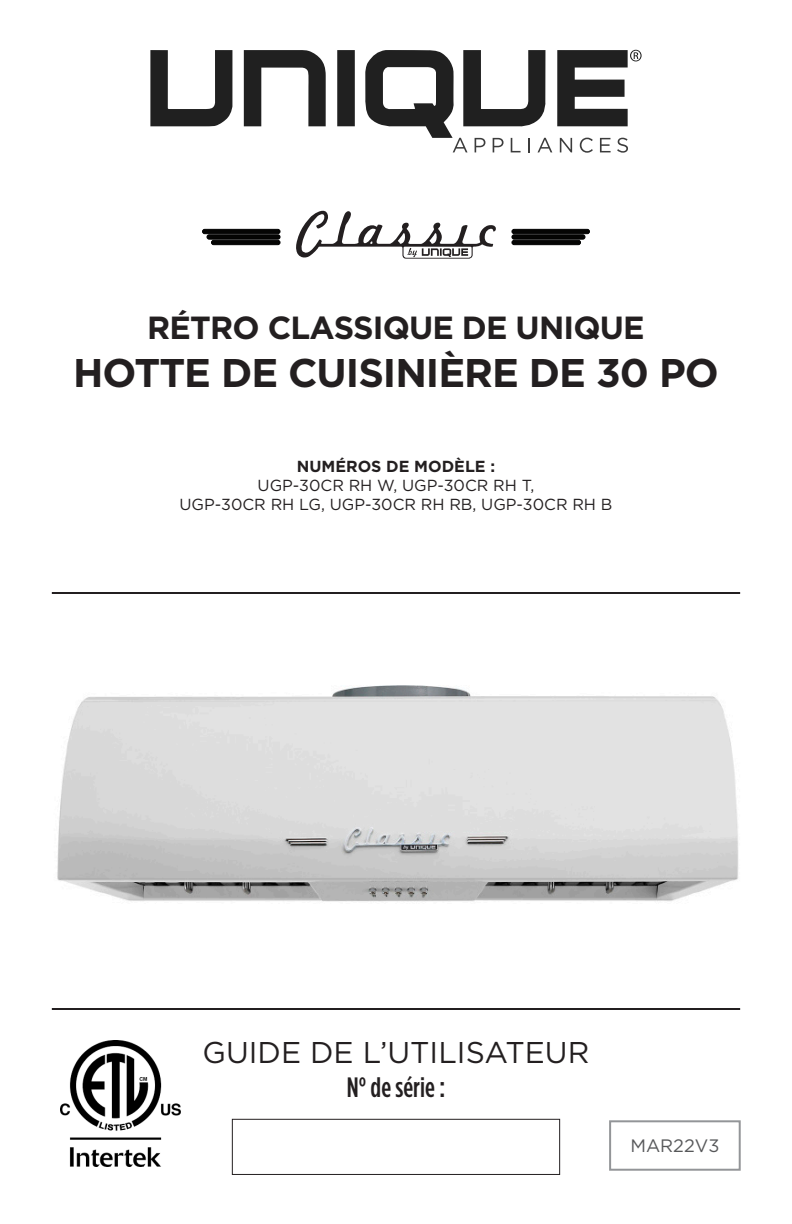
<style>
.page{position:relative;width:792px;height:1224px;background:#fff}
.page>*{position:absolute;margin:0;border:0;box-sizing:border-box;transform-origin:0 0}
.t1{font:700 40px "Gotham";letter-spacing:-.025em;color:#231f20}
.t2{font:700 32px "Gotham";letter-spacing:-.025em;color:#231f20}
.t3{font:30px "Gotham";color:#231f20}
.t4{font:500 28px "Gotham Condensed";color:#231f20}
.t5{font:18px "Gotham";color:#57585a}
.t6{font:16px/19.2px "Gotham";color:#231f20;text-align:center}
.s1{font-weight:700}
</style>
<div class="page">
<hr style="left:52px;top:1008px;width:688px;height:2px;background:#231f20">
<hr style="left:52px;top:592px;width:688px;height:2px;background:#231f20">
<div style="left:232px;top:1119px;width:328px;height:56px;border:1px solid #231f20"></div>
<div style="left:609px;top:1120px;width:132px;height:51px;border:2px solid #939598"></div>
<svg style="left:244px;top:50px;width:82px;height:76px"></svg>
<svg style="left:150px;top:50px;width:82px;height:76px"></svg>
<div style="left:337px;top:50px;width:18px;height:76px;background:#231f20"></div>
<svg style="left:365px;top:50px;width:277px;height:103px"></svg>
<img style="left:60px;top:1041px;width:120px;height:126px">
<div style="left:203px;top:229px;width:77px;height:5px;background:#050504;border-radius:2px"></div>
<div style="left:202px;top:229px;width:78px;height:5px;border:1px solid #000;border-radius:2px"></div>
<div style="left:207px;top:235px;width:73px;height:4px;border:1px solid #000;border-radius:2px"></div>
<div style="left:211px;top:240px;width:69px;height:5px;background:#050504;border-radius:2px"></div>
<div style="left:211px;top:240px;width:69px;height:5px;border:1px solid #000;border-radius:2px"></div>
<div style="left:512px;top:229px;width:77px;height:5px;background:#050504;border-radius:2px"></div>
<div style="left:512px;top:229px;width:78px;height:5px;border:1px solid #000;border-radius:2px"></div>
<div style="left:512px;top:235px;width:73px;height:4px;border:1px solid #000;border-radius:2px"></div>
<div style="left:512px;top:240px;width:69px;height:5px;background:#050504;border-radius:2px"></div>
<div style="left:512px;top:240px;width:69px;height:5px;border:1px solid #000;border-radius:2px"></div>
<svg style="left:296px;top:210px;width:200px;height:49px"></svg>
<img style="left:57px;top:685px;width:682px;height:217px">
<p class="t2" style="left:147px;top:306px;width:499px">RÉTRO CLASSIQUE DE UNIQUE</p>
<p class="t1" style="left:73px;top:346px;width:647px">HOTTE DE CUISINIÈRE DE 30 PO</p>
<p class="t6" style="left:179px;top:456px;width:435px"><span class="s1">NUMÉROS DE MODÈLE :<br></span>UGP-30CR RH W, UGP-30CR RH T,<br>UGP-30CR RH LG, UGP-30CR RH RB, UGP-30CR RH B</p>
<p class="t3" style="left:203px;top:1033px;width:388px">GUIDE DE L’UTILISATEUR</p>
<p class="t4" style="left:347px;top:1071px;width:100px">N° de série :</p>
<p class="t5" style="left:630px;top:1134px;width:90px">MAR22V3</p>
</div>
